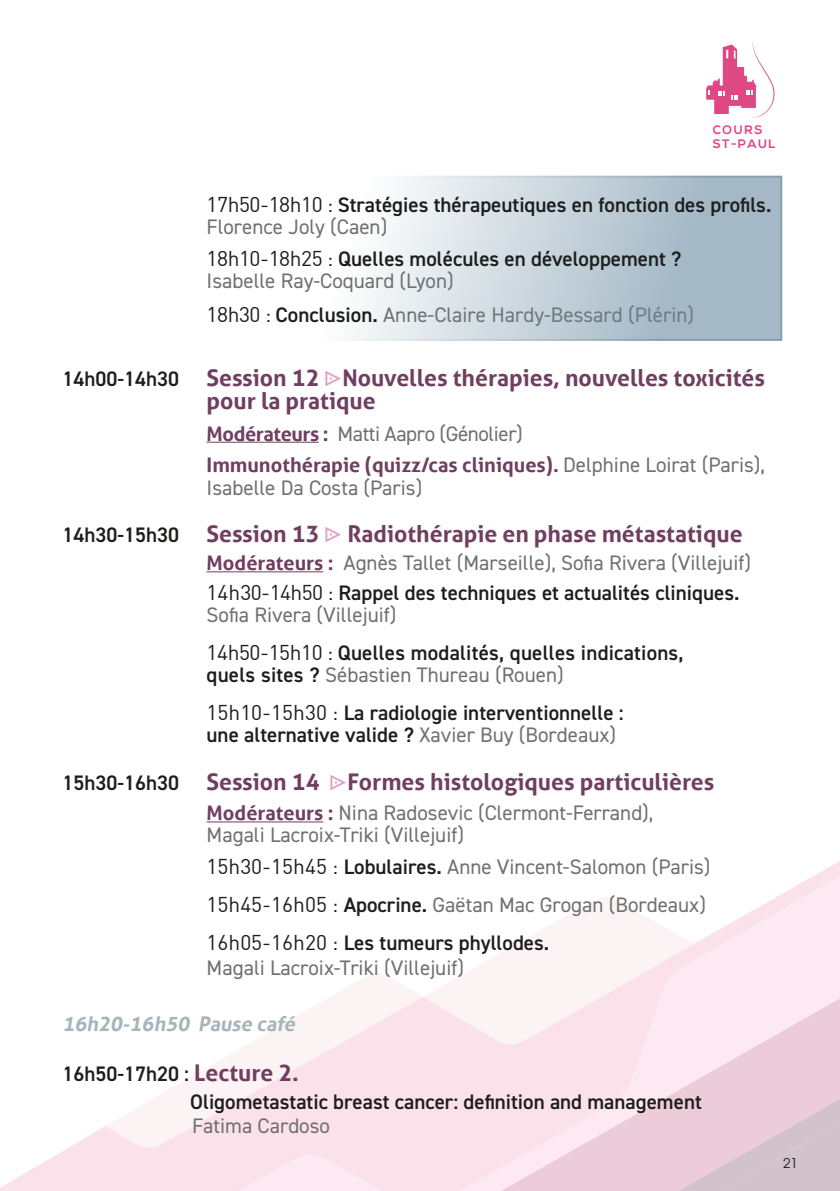
<style>
.page{position:relative;width:840px;height:1191px;background:#fff}
.page>*{position:absolute;margin:0;border:0;box-sizing:border-box;transform-origin:0 0}
.t1{font:700 23px/23.2px "Aller";color:#703f60}
.t2{font:21px/38px "DIN2014";color:#70706f}
.t3{font:600 21px/22px "DIN2014";color:#1d1d1b}
.t4{font:21px "DIN2014";letter-spacing:-.02em;color:#70706f}
.t5{font:700 20px "Aller";color:#703f60}
.t6{font:italic 700 20px "Aller";color:#a7b4b9}
.t7{font:13.4px "ITC Avant Garde Pro";color:#1d1d1b}
.t8{font:700 12.2px/14.6px "Nexa";letter-spacing:.125em;color:#de4885}
.s1{font-family:"DIN";font-weight:400}
.s2{font-weight:400;color:#70706f}
.s3{font-family:"DIN";color:#1d1d1b}
.s4{font-weight:600;color:#1d1d1b}
.s5{font-family:"DIN2014";font-weight:600;font-size:21px;color:#1d1d1b}
.s6{font-family:"Templars Cipher Plus";font-weight:400;font-size:21px;color:#e39cc4}
.s7{font-family:"Aller";font-weight:700;font-size:20px;color:#703f60}
.s8{font-family:"DIN2014";font-weight:400;font-size:21px;color:#70706f}
.s9{font-family:"Aller";font-weight:700;font-size:23px;color:#703f60}
</style>
<div class="page">
<svg style="left:555px;top:897px;width:101px;height:26px;fill:#fcf3f5"></svg>
<svg style="left:731px;top:862px;width:108px;height:61px"></svg>
<svg style="left:520px;top:923px;width:319px;height:84px;fill:#fce9f1"></svg>
<svg style="left:314px;top:943px;width:393px;height:64px;fill:#fcf3f5"></svg>
<svg style="left:130px;top:1007px;width:709px;height:106px;fill:#fbe1ea"></svg>
<svg style="left:373px;top:1089px;width:466px;height:24px;fill:#fbe1ea"></svg>
<svg style="left:0;top:1113px;width:839px;height:78px"></svg>
<hr style="left:206px;top:442px;width:113px;height:1px;background:#703f60">
<hr style="left:206px;top:571px;width:117px;height:1px;background:#703f60">
<hr style="left:206px;top:821px;width:117px;height:1px;background:#703f60">
<svg style="left:356px;top:179px;width:422px;height:159px"></svg>
<svg style="left:706px;top:42px;width:68px;height:76px"></svg>
<p class="t8" style="left:712px;top:123px;width:64px">COURS<br>ST-PAUL</p>
<p class="t3" style="left:206px;top:193px;width:566px"><span class="s1">17h50-18h10 :</span> Stratégies thérapeutiques en fonction des profils.<br><span class="s2">Florence Joly (Caen)</span></p>
<p class="t3" style="left:206px;top:247px;width:476px"><span class="s1">18h10-18h25 :</span> Quelles molécules en développement ?<br><span class="s2">Isabelle Ray-Coquard (Lyon)</span></p>
<p class="t2" style="left:206px;top:296px;width:489px"><span class="s3">18h30 :</span> <span class="s4">Conclusion.</span> Anne-Claire Hardy-Bessard (Plérin)</p>
<p class="t1" style="left:206px;top:366px;width:559px;text-indent:-144px"><span class="s5">14h00-14h30</span> Session 12 <span class="s6">ù</span>Nouvelles thérapies, nouvelles toxicités pour la pratique</p>
<p class="t4" style="left:206px;top:420px;width:317px"><span class="s7">Modérateurs :</span> Matti Aapro (Génolier)</p>
<p class="t5" style="left:206px;top:452px;width:559px">Immunothérapie (quizz/cas cliniques). <span class="s8">Delphine Loirat (Paris),</span></p>
<p class="t2" style="left:206px;top:468px;width:217px">Isabelle Da Costa (Paris)</p>
<p class="t1" style="left:62px;top:522px;width:681px"><span class="s5">14h30-15h30</span> Session 13 <span class="s6">ù</span> Radiothérapie en phase métastatique</p>
<p class="t2" style="left:206px;top:548px;width:545px;line-height:30px"><span class="s7">Modérateurs :</span> Agnès Tallet (Marseille), Sofia Rivera (Villejuif)<br><span class="s3">14h30-14h50 :</span> <span class="s4">Rappel des techniques et actualités cliniques.</span></p>
<p class="t3" style="left:206px;top:595px;width:478px;line-height:38px"><span class="s2">Sofia Rivera (Villejuif)<br></span><span class="s1">14h50-15h10 :</span> Quelles modalités, quelles indications,</p>
<p class="t3" style="left:206px;top:655px;width:418px;line-height:38px">quels sites ? <span class="s2">Sébastien Thureau (Rouen)<br></span><span class="s1">15h10-15h30 :</span> La radiologie interventionnelle :</p>
<p class="t3" style="left:206px;top:723px;width:411px">une alternative valide ? <span class="s2">Xavier Buy (Bordeaux)</span></p>
<p class="t1" style="left:62px;top:770px;width:653px"><span class="s5">15h30-16h30</span> Session 14 <span class="s6">ù</span>Formes histologiques particulières</p>
<p class="t2" style="left:206px;top:802px;width:448px;line-height:22px"><span class="s7">Modérateurs :</span> Nina Radosevic (Clermont-Ferrand),<br>Magali Lacroix-Triki (Villejuif)</p>
<p class="t2" style="left:206px;top:848px;width:505px"><span class="s3">15h30-15h45 :</span> <span class="s4">Lobulaires.</span> Anne Vincent-Salomon (Paris)<br><span class="s3">15h45-16h05 :</span> <span class="s4">Apocrine.</span> Gaëtan Mac Grogan (Bordeaux)<br><span class="s3">16h05-16h20 :</span> <span class="s4">Les tumeurs phyllodes.</span></p>
<p class="t2" style="left:206px;top:948px;width:259px">Magali Lacroix-Triki (Villejuif)</p>
<p class="t6" style="left:62px;top:1011px;width:238px">16h20-16h50 Pause café</p>
<p class="t3" style="left:190px;top:1058px;width:513px;line-height:28px;text-indent:-128px">16h50-17h20 : <span class="s9">Lecture 2.<br></span>Oligometastatic breast cancer: definition and management</p>
<p class="t2" style="left:192px;top:1106px;width:139px">Fatima Cardoso</p>
<p class="t7" style="left:782px;top:1154px;width:16px">21</p>
</div>
